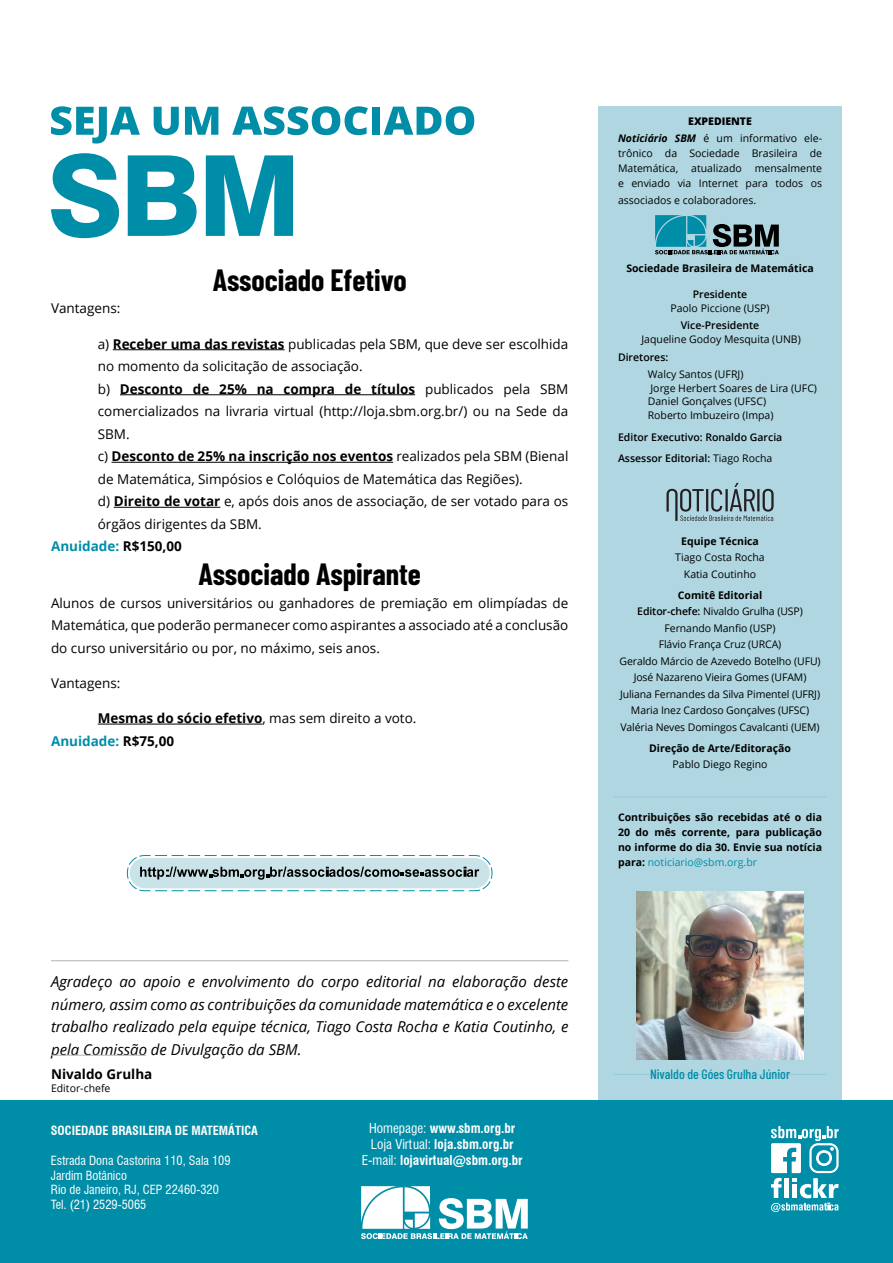
<style>
.page{position:relative;width:893px;height:1263px;background:#fff}
.page>*{position:absolute;margin:0;border:0;box-sizing:border-box;transform-origin:0 0}
.t1{font:700 30px "Barlow Condensed";color:#000}
.t2{font:italic 15px/22.5px "Open Sans";color:#000;text-align:justify}
.t3{font:13.5px/22.5px "Open Sans";color:#000;text-align:justify}
.t4{font:700 13.5px/22.5px "Open Sans";color:#000}
.t5{font:500 13.5px "Barlow Condensed";color:#008da8}
.t6{font:700 13.5px "Open Sans";color:#008da8}
.t7{font:700 condensed 13.2px/15.9px "Swiss 721 BT";color:#fff;text-align:center}
.t8{font:condensed 12.3px/14.9px "Swiss 721 BT";color:#fff}
.t9{font:700 condensed 12.3px "Swiss 721 BT";color:#fff}
.t10{font:10.5px/16.5px "Open Sans";color:#000;text-align:center}
.t11{font:700 10.5px/15px "Open Sans";color:#000;text-align:justify}
.t12{font:600 10.5px/20.7px "Open Sans";color:#000}
.s1{font-weight:700}
.s2{font-weight:400}
.s3{color:#000}
.s4{color:#008da8}
.s5{font-weight:800}
.s6{font-weight:700;font-style:italic}
.s7{font-weight:600}
.s8{font-weight:400;color:#008da8}
</style>
<div class="page">
<svg style="left:51px;top:153px;width:68px;height:85px"></svg>
<svg style="left:128px;top:155px;width:69px;height:81px"></svg>
<svg style="left:206px;top:155px;width:87px;height:81px"></svg>
<svg style="left:51px;top:106px;width:89px;height:38px"></svg>
<svg style="left:154px;top:107px;width:25px;height:28px"></svg>
<svg style="left:185px;top:107px;width:33px;height:28px"></svg>
<svg style="left:232px;top:106px;width:136px;height:29px"></svg>
<div style="left:372px;top:107px;width:8px;height:28px;background:#008da8"></div>
<svg style="left:383px;top:106px;width:91px;height:29px"></svg>
<hr style="left:113px;top:349px;width:172px;height:1px;background:#000">
<hr style="left:120px;top:394px;width:295px;height:1px;background:#000">
<hr style="left:111px;top:462px;width:282px;height:1px;background:#000">
<hr style="left:114px;top:507px;width:106px;height:1px;background:#000">
<hr style="left:98px;top:724px;width:164px;height:1px;background:#000">
<svg style="left:127px;top:855px;width:366px;height:36px;background:#b3cbcf"></svg>
<hr style="left:51px;top:1055px;width:95px;height:1px;background:#b1b4b6">
<div style="left:598px;top:106px;width:244px;height:1021px;background:#b0d7e1"></div>
<div style="left:0;top:1100px;width:893px;height:163px;background:#008da8"></div>
<hr style="left:614px;top:1074px;width:212px;height:1px;background:#94cbd9">
<hr style="left:614px;top:797px;width:212px;height:1px;background:#94cbd9">
<svg style="left:655px;top:215px;width:124px;height:39px"></svg>
<svg style="left:361px;top:1186px;width:167px;height:53px"></svg>
<svg style="left:771px;top:1126px;width:68px;height:86px"></svg>
<svg style="left:666px;top:483px;width:108px;height:38px"></svg>
<img style="left:636px;top:891px;width:168px;height:168px">
<hr style="left:51px;top:960px;width:517px;height:1px;background:#b1b4b6">
<h1 class="t1" style="left:213px;top:259px;width:195px">Associado Efetivo</h1>
<p class="t3" style="left:51px;top:297px;width:71px">Vantagens:</p>
<p class="t3" style="left:98px;top:332px;width:472px">a) <span class="s1">Receber uma das revistas</span> publicadas pela SBM, que deve ser escolhida</p>
<p class="t3" style="left:98px;top:355px;width:266px">no momento da solicitação de associação.</p>
<p class="t4" style="left:98px;top:377px;width:472px"><span class="s2">b)</span> Desconto de 25% na compra de títulos <span class="s2">publicados pela SBM</span></p>
<p class="t3" style="left:98px;top:400px;width:472px">comercializados na livraria virtual (http://loja.sbm.org.br/) ou na Sede da</p>
<p class="t3" style="left:98px;top:422px;width:33px">SBM.</p>
<p class="t4" style="left:98px;top:445px;width:472px"><span class="s2">c)</span> Desconto de 25% na inscrição nos eventos <span class="s2">realizados pela SBM (Bienal</span></p>
<p class="t3" style="left:98px;top:467px;width:426px">de Matemática, Simpósios e Colóquios de Matemática das Regiões).</p>
<p class="t3" style="left:98px;top:490px;width:472px">d) <span class="s1">Direito de votar</span> e, após dois anos de associação, de ser votado para os</p>
<p class="t3" style="left:98px;top:512px;width:166px">órgãos dirigentes da SBM.</p>
<p class="t6" style="left:51px;top:537px;width:132px">Anuidade: <span class="s3">R$150,00</span></p>
<h1 class="t1" style="left:198px;top:553px;width:224px">Associado Aspirante</h1>
<p class="t3" style="left:51px;top:591px;width:519px">Alunos de cursos universitários ou ganhadores de premiação em olimpíadas de Matemática, que poderão permanecer como aspirantes a associado até a conclusão do curso universitário ou por, no máximo, seis anos.</p>
<p class="t3" style="left:51px;top:671px;width:71px">Vantagens:</p>
<p class="t4" style="left:51px;top:706px;width:367px;text-indent:47px">Mesmas do sócio efetivo<span class="s2">, mas sem direito a voto.<br></span><span class="s4">Anuidade:</span> R$75,00</p>
<p class="t2" style="left:51px;top:970px;width:519px">Agradeço ao apoio e envolvimento do corpo editorial na elaboração deste número, assim como as contribuições da comunidade matemática e o excelente trabalho realizado pela equipe técnica, Tiago Costa Rocha e Katia Coutinho, e pela Comissão de Divulgação da SBM.</p>
<p class="t4" style="left:51px;top:1062px;width:103px">Nivaldo Grulha</p>
<p class="t10" style="left:51px;top:1079px;width:61px">Editor-chefe</p>
<p class="t9" style="left:51px;top:1123px;width:209px">SOCIEDADE BRASILEIRA DE MATEMÁTICA</p>
<p class="t8" style="left:51px;top:1153px;width:181px">Estrada Dona Castorina 110, Sala 109<br>Jardim Botânico<br>Rio de Janeiro, RJ, CEP 22460-320<br>Tel. (21) 2529-5065</p>
<p class="t7" style="left:362px;top:1120px;width:162px"><span class="s2">Homepage:</span> www.sbm.org.br<br><span class="s2">Loja Virtual:</span> loja.sbm.org.br<br><span class="s2">E-mail:</span> lojavirtual@sbm.org.br</p>
<p class="t10" style="left:618px;top:113px;width:206px"><span class="s5">EXPEDIENTE<br></span><span class="s6">Noticiário SBM</span> é um informativo ele-</p>
<p class="t10" style="left:618px;top:145px;width:206px;line-height:15px;text-align:justify">trônico da Sociedade Brasileira de Matemática, atualizado mensalmente e enviado via Internet para todos os</p>
<p class="t10" style="left:618px;top:191px;width:140px">associados e colaboradores.</p>
<p class="t11" style="left:626px;top:260px;width:189px">Sociedade Brasileira de Matemática</p>
<p class="t12" style="left:693px;top:284px;width:56px">Presidente</p>
<p class="t10" style="left:670px;top:299px;width:101px">Paolo Piccione (USP)</p>
<p class="t12" style="left:681px;top:315px;width:80px">Vice-Presidente</p>
<p class="t10" style="left:641px;top:330px;width:161px">Jaqueline Godoy Mesquita (UNB)</p>
<p class="t12" style="left:618px;top:346px;width:52px">Diretores:</p>
<p class="t10" style="left:648px;top:367px;width:171px;line-height:13.5px;text-align:left">Walcy Santos (UFRJ)<br>Jorge Herbert Soares de Lira (UFC)<br>Daniel Gonçalves (UFSC)<br>Roberto Imbuzeiro (Impa)</p>
<p class="t12" style="left:618px;top:426px;width:166px">Editor Executivo: Ronaldo Garcia<br>Assessor Editorial: <span class="s2">Tiago Rocha</span></p>
<p class="t11" style="left:681px;top:533px;width:79px">Equipe Técnica</p>
<p class="t10" style="left:675px;top:549px;width:91px">Tiago Costa Rocha<br>Katia Coutinho</p>
<p class="t10" style="left:619px;top:586px;width:203px"><span class="s1">Comitê Editorial<br></span><span class="s7">Editor-chefe:</span> Nivaldo Grulha (USP)<br>Fernando Manfio (USP)<br>Flávio França Cruz (URCA)<br>Geraldo Márcio de Azevedo Botelho (UFU)<br>José Nazareno Vieira Gomes (UFAM)<br>Juliana Fernandes da Silva Pimentel (UFRJ)<br>Maria Inez Cardoso Gonçalves (UFSC)<br>Valéria Neves Domingos Cavalcanti (UEM)</p>
<p class="t11" style="left:649px;top:740px;width:143px">Direção de Arte/Editoração</p>
<p class="t10" style="left:673px;top:756px;width:96px">Pablo Diego Regino</p>
<p class="t11" style="left:618px;top:809px;width:206px">Contribuições são recebidas até o dia 20 do mês corrente, para publicação no informe do dia 30. Envie sua notícia para: <span class="s8">noticiario@sbm.org.br</span></p>
<p class="t5" style="left:650px;top:1064px;width:142px">Nivaldo de Góes Grulha Júnior</p>
</div>
